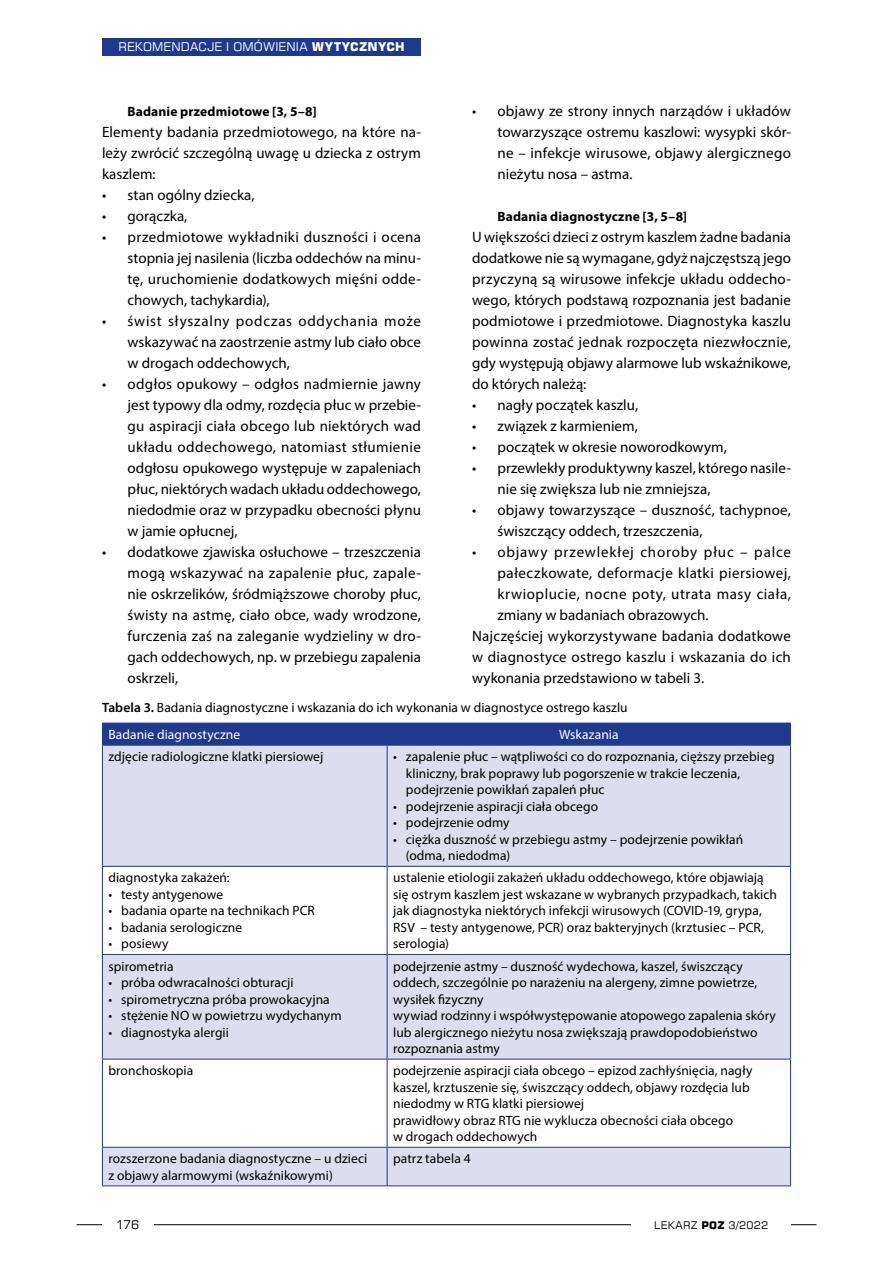
<style>
.page{position:relative;width:893px;height:1263px;background:#fff}
.page>*{position:absolute;margin:0;border:0;box-sizing:border-box;transform-origin:0 0}
.t1{font:15px/21px "Myriad Pro";letter-spacing:.005em;color:#000;text-align:justify}
.t2{font:15px "Myriad Pro";letter-spacing:.03em;color:#000}
.t3{font:15px "Myriad Pro";letter-spacing:.035em;color:#000}
.t4{font:15px "Myriad Pro";letter-spacing:.055em;color:#000}
.t5{font:13.5px/16.5px "Myriad Pro";letter-spacing:.005em;color:#000}
.t6{font:700 13.5px "Myriad Pro";letter-spacing:.01em;color:#000}
.t7{font:13.5px "Myriad Pro";color:#fff}
.t8{font:12px "Square 721 EU";letter-spacing:.015em;color:#fff}
.t9{font:12px "Square 721 EU";color:#000}
.t10{font:10.5px "Square 721 EU";letter-spacing:.03em;color:#000}
.s1{font-weight:700}
.s2{font-weight:600}
.s3{color:#fff}
</style>
<div class="page">
<hr style="left:77px;top:1224px;width:739px;height:1px;background:#000">
<div style="left:102px;top:1216px;width:51px;height:17px;background:#fff"></div>
<div style="left:631px;top:1216px;width:160px;height:17px;background:#fff"></div>
<div style="left:102px;top:38px;width:319px;height:17px;background:#1e398d"></div>
<svg style="left:103px;top:746px;width:687px;height:439px;fill:#dddded"></svg>
<hr style="left:387px;top:745px;width:1px;height:121px;background:#1e398d">
<hr style="left:387px;top:867px;width:1px;height:87px;background:#1e398d">
<hr style="left:387px;top:955px;width:1px;height:104px;background:#1e398d">
<hr style="left:387px;top:1059px;width:1px;height:88px;background:#1e398d">
<hr style="left:387px;top:1147px;width:1px;height:38px;background:#1e398d">
<hr style="left:102px;top:867px;width:1px;height:87px;background:#1e398d">
<hr style="left:790px;top:867px;width:1px;height:87px;background:#1e398d">
<hr style="left:102px;top:1059px;width:1px;height:88px;background:#1e398d">
<hr style="left:790px;top:1059px;width:1px;height:88px;background:#1e398d">
<div style="left:102px;top:723px;width:689px;height:22px;background:#1e398d"></div>
<hr style="left:102px;top:745px;width:285px;height:1px;background:#1e398d">
<hr style="left:102px;top:745px;width:1px;height:121px;background:#1e398d">
<hr style="left:387px;top:745px;width:404px;height:1px;background:#1e398d">
<hr style="left:790px;top:745px;width:1px;height:121px;background:#1e398d">
<hr style="left:102px;top:866px;width:285px;height:1px;background:#1e398d">
<hr style="left:387px;top:866px;width:404px;height:1px;background:#1e398d">
<hr style="left:102px;top:954px;width:285px;height:1px;background:#1e398d">
<hr style="left:102px;top:955px;width:1px;height:104px;background:#1e398d">
<hr style="left:387px;top:954px;width:404px;height:1px;background:#1e398d">
<hr style="left:790px;top:955px;width:1px;height:104px;background:#1e398d">
<hr style="left:102px;top:1059px;width:285px;height:1px;background:#1e398d">
<hr style="left:387px;top:1059px;width:404px;height:1px;background:#1e398d">
<hr style="left:102px;top:1147px;width:285px;height:1px;background:#1e398d">
<hr style="left:102px;top:1147px;width:1px;height:38px;background:#1e398d">
<hr style="left:387px;top:1147px;width:404px;height:1px;background:#1e398d">
<hr style="left:790px;top:1147px;width:1px;height:38px;background:#1e398d">
<hr style="left:102px;top:1185px;width:285px;height:1px;background:#1e398d">
<hr style="left:387px;top:1185px;width:404px;height:1px;background:#1e398d">
<p class="t8" style="left:118px;top:39px;width:288px">REKOMENDACJE I OMÓWIENIA <span class="s1">WYTYCZNYCH</span></p>
<p class="t1" style="left:497px;top:100px;width:295px;text-indent:-26px">• objawy ze strony innych narządów i układów towarzyszące ostremu kaszlowi: wysypki skór&shy;ne – infekcje wirusowe, objawy alergicznego nieżytu nosa – astma.</p>
<p class="t6" style="left:497px;top:207px;width:191px">Badania diagnostyczne [3, 5–8]</p>
<p class="t1" style="left:472px;top:226px;width:320px">U większości dzieci z ostrym kaszlem żadne badania dodatkowe nie są wymagane, gdyż najczęstszą jego przyczyną są wirusowe infekcje układu oddecho&shy;wego, których podstawą rozpoznania jest badanie podmiotowe i przedmiotowe. Diagnostyka kaszlu powinna zostać jednak rozpoczęta niezwłocznie, gdy występują objawy alarmowe lub wskaźnikowe, do których należą:</p>
<p class="t1" style="left:472px;top:394px;width:168px">• nagły początek kaszlu,</p>
<p class="t1" style="left:472px;top:415px;width:167px">• związek z karmieniem,</p>
<p class="t1" style="left:472px;top:436px;width:256px">• początek w okresie noworodkowym,</p>
<p class="t1" style="left:497px;top:457px;width:295px;text-indent:-26px">• przewlekły produktywny kaszel, którego nasile&shy;nie się zwiększa lub nie zmniejsza,</p>
<p class="t1" style="left:497px;top:499px;width:295px;text-indent:-26px">• objawy towarzyszące – duszność, tachypnoe, świszczący oddech, trzeszczenia,</p>
<p class="t4" style="left:472px;top:543px;width:320px">• objawy przewlekłej choroby płuc – palce</p>
<p class="t2" style="left:497px;top:564px;width:295px">pałeczkowate, deformacje klatki piersiowej,</p>
<p class="t3" style="left:497px;top:585px;width:295px">krwioplucie, nocne poty, utrata masy ciała,</p>
<p class="t1" style="left:497px;top:604px;width:213px">zmiany w badaniach obrazowych.</p>
<p class="t1" style="left:472px;top:625px;width:320px">Najczęściej wykorzystywane badania dodatkowe</p>
<p class="t1" style="left:472px;top:646px;width:320px">w diagnostyce ostrego kaszlu i wskazania do ich</p>
<p class="t1" style="left:472px;top:667px;width:234px">wykonania przedstawiono w tabeli 3.</p>
<p class="t5" style="left:108px;top:694px;width:521px;line-height:26.7px;text-indent:-6px"><span class="s2">Tabela 3.</span> Badania diagnostyczne i wskazania do ich wykonania w diagnostyce ostrego kaszlu<br><span class="s3">Badanie diagnostyczne</span></p>
<p class="t6" style="left:128px;top:102px;width:191px">Badanie przedmiotowe [3, 5–8]</p>
<p class="t1" style="left:102px;top:121px;width:320px">Elementy badania przedmiotowego, na które na&shy;leży zwrócić szczególną uwagę u dziecka z ostrym kaszlem:</p>
<p class="t1" style="left:102px;top:184px;width:154px">• stan ogólny dziecka,</p>
<p class="t1" style="left:102px;top:205px;width:87px">• gorączka,</p>
<p class="t1" style="left:128px;top:226px;width:295px;text-indent:-26px">• przedmiotowe wykładniki duszności i ocena stopnia jej nasilenia (liczba oddechów na minu&shy;tę, uruchomienie dodatkowych mięśni odde&shy;chowych, tachykardia),</p>
<p class="t1" style="left:128px;top:310px;width:295px;text-indent:-26px">• świst słyszalny podczas oddychania może wskazywać na zaostrzenie astmy lub ciało obce w drogach oddechowych,</p>
<p class="t1" style="left:128px;top:373px;width:295px;text-indent:-26px">• odgłos opukowy – odgłos nadmiernie jawny jest typowy dla odmy, rozdęcia płuc w przebie&shy;gu aspiracji ciała obcego lub niektórych wad układu oddechowego, natomiast stłumienie odgłosu opukowego występuje w zapaleniach płuc, niektórych wadach układu oddechowego, niedodmie oraz w przypadku obecności płynu w jamie opłucnej,</p>
<p class="t1" style="left:128px;top:541px;width:295px;text-indent:-26px">• dodatkowe zjawiska osłuchowe – trzeszczenia mogą wskazywać na zapalenie płuc, zapale&shy;nie oskrzelików, śródmiąższowe choroby płuc, świsty na astmę, ciało obce, wady wrodzone, furczenia zaś na zaleganie wydzieliny w dro&shy;gach oddechowych, np. w przebiegu zapalenia oskrzeli,</p>
<p class="t7" style="left:559px;top:726px;width:61px">Wskazania</p>
<p class="t5" style="left:108px;top:748px;width:216px">zdjęcie radiologiczne klatki piersiowej</p>
<p class="t5" style="left:406px;top:748px;width:370px;text-indent:-13px">• zapalenie płuc – wątpliwości co do rozpoznania, cięższy przebieg kliniczny, brak poprawy lub pogorszenie w trakcie leczenia, podejrzenie powikłań zapaleń płuc</p>
<p class="t5" style="left:393px;top:798px;width:206px">• podejrzenie aspiracji ciała obcego</p>
<p class="t5" style="left:393px;top:814px;width:118px">• podejrzenie odmy</p>
<p class="t5" style="left:406px;top:831px;width:339px;text-indent:-13px">• ciężka duszność w przebiegu astmy – podejrzenie powikłań (odma, niedodma)</p>
<p class="t5" style="left:108px;top:869px;width:123px">diagnostyka zakażeń:</p>
<p class="t5" style="left:108px;top:886px;width:116px">• testy antygenowe</p>
<p class="t5" style="left:108px;top:902px;width:208px">• badania oparte na technikach PCR</p>
<p class="t5" style="left:108px;top:919px;width:135px">• badania serologiczne</p>
<p class="t5" style="left:108px;top:935px;width:62px">• posiewy</p>
<p class="t5" style="left:393px;top:869px;width:385px">ustalenie etiologii zakażeń układu oddechowego, które objawiają się ostrym kaszlem jest wskazane w wybranych przypadkach, takich jak diagnostyka niektórych infekcji wirusowych (COVID-19, grypa, RSV – testy antygenowe, PCR) oraz bakteryjnych (krztusiec – PCR, serologia)</p>
<p class="t5" style="left:108px;top:957px;width:67px">spirometria</p>
<p class="t5" style="left:108px;top:974px;width:187px">• próba odwracalności obturacji</p>
<p class="t5" style="left:108px;top:990px;width:223px">• spirometryczna próba prowokacyjna</p>
<p class="t5" style="left:108px;top:1007px;width:235px">• stężenie NO w powietrzu wydychanym</p>
<p class="t5" style="left:108px;top:1023px;width:122px">• diagnostyka alergii</p>
<p class="t5" style="left:393px;top:957px;width:384px">podejrzenie astmy – duszność wydechowa, kaszel, świszczący oddech, szczególnie po narażeniu na alergeny, zimne powietrze, wysiłek fizyczny<br>wywiad rodzinny i współwystępowanie atopowego zapalenia skóry lub alergicznego nieżytu nosa zwiększają prawdopodobieństwo rozpoznania astmy</p>
<p class="t5" style="left:108px;top:1062px;width:86px">bronchoskopia</p>
<p class="t5" style="left:393px;top:1062px;width:361px">podejrzenie aspiracji ciała obcego – epizod zachłyśnięcia, nagły kaszel, krztuszenie się, świszczący oddech, objawy rozdęcia lub niedodmy w RTG klatki piersiowej<br>prawidłowy obraz RTG nie wyklucza obecności ciała obcego<br>w drogach oddechowych</p>
<p class="t5" style="left:108px;top:1150px;width:260px">rozszerzone badania diagnostyczne – u dzieci z objawy alarmowymi (wskaźnikowymi)</p>
<p class="t5" style="left:393px;top:1150px;width:79px">patrz tabela 4</p>
<p class="t9" style="left:116px;top:1217px;width:25px">176</p>
<p class="t10" style="left:654px;top:1218px;width:116px">LEKARZ <span class="s1">POZ</span> 3/2022</p>
</div>
